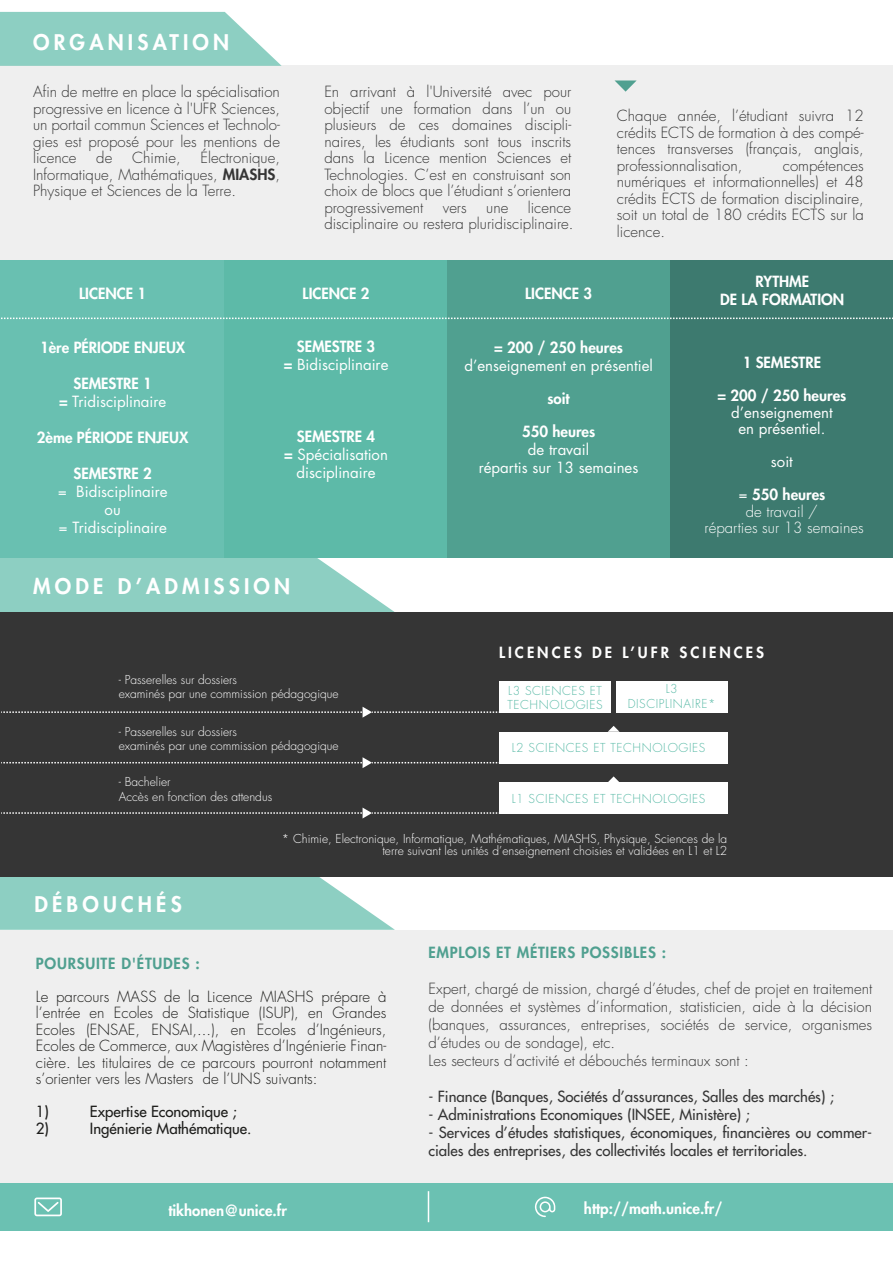
<style>
.page{position:relative;width:893px;height:1263px;background:#fff}
.page>*{position:absolute;margin:0;border:0;box-sizing:border-box;transform-origin:0 0}
.t1{font:800 21px "Futura Std";letter-spacing:.2em;color:#fff}
.t2{font:300 15px/16.5px "Futura Std";color:#353535;text-align:justify}
.t3{font:300 15px/16.5px "Futura Std";color:#1d1d1b;text-align:justify}
.t4{font:500 15px/18px "Futura Std";color:#353535}
.t5{font:15px/18px "Futura Std";color:#fff;text-align:center}
.t6{font:800 15px/18px "Futura Std";color:#fff;text-align:center}
.t7{font:500 15px "Futura Std";color:#1d1d1b}
.t8{font:800 15px "Futura Std";letter-spacing:.05em;color:#50a090}
.t9{font:300 15px/16.5px "Futura Std";color:#fff;text-align:center}
.t10{font:800 15px "Futura Std";letter-spacing:.2em;color:#fff}
.t11{font:300 12px/14.4px "Futura Std";color:#fff}
.t12{font:300 12px/14.4px "Futura Std";letter-spacing:.05em;color:#5cbba8}
.s1{font-weight:800}
.s2{font-weight:400}
</style>
<div class="page">
<div style="left:0;top:66px;width:893px;height:202px;background:#efefef"></div>
<svg style="left:0;top:558px;width:395px;height:54px;background:#97d3c7"></svg>
<svg style="left:0;top:876px;width:395px;height:54px;background:#95d0c5"></svg>
<svg style="left:0;top:12px;width:282px;height:54px;background:#98d3c8"></svg>
<div style="left:0;top:930px;width:893px;height:253px;background:#efefef"></div>
<div style="left:0;top:261px;width:224px;height:297px;background:#69c0b1"></div>
<div style="left:224px;top:261px;width:224px;height:297px;background:#5dbaa8"></div>
<div style="left:447px;top:261px;width:224px;height:297px;background:#50a090"></div>
<div style="left:671px;top:261px;width:222px;height:297px;background:#3d7a6f"></div>
<svg style="left:614px;top:80px;width:23px;height:12px"></svg>
<svg style="left:1px;top:318px;width:892px;height:1px"></svg>
<div style="left:0;top:1183px;width:893px;height:48px;background:#6bc1b2"></div>
<hr style="left:428px;top:1191px;width:1px;height:31px;background:#fff">
<svg style="left:34px;top:1197px;width:28px;height:19px"></svg>
<svg style="left:535px;top:1197px;width:20px;height:20px"></svg>
<div style="left:0;top:612px;width:893px;height:264px;background:#353535"></div>
<svg style="left:1px;top:707px;width:499px;height:11px"></svg>
<svg style="left:1px;top:757px;width:499px;height:11px"></svg>
<svg style="left:1px;top:807px;width:498px;height:11px"></svg>
<div style="left:499px;top:782px;width:228px;height:32px;background:#fff"></div>
<div style="left:499px;top:732px;width:228px;height:31px;background:#fff"></div>
<div style="left:499px;top:681px;width:111px;height:31px;background:#fff"></div>
<div style="left:616px;top:681px;width:111px;height:31px;background:#fff"></div>
<svg style="left:608px;top:776px;width:11px;height:6px"></svg>
<svg style="left:608px;top:726px;width:11px;height:6px"></svg>
<h1 class="t1" style="left:33px;top:28px;width:198px">ORGANISATION</h1>
<p class="t2" style="left:33px;top:84px;width:248px">Afin de mettre en place la spécialisation progressive en licence à l'UFR Sciences, un portail commun Sciences et Technolo&shy;gies est proposé pour les mentions de licence</p>
<p class="t2" style="left:33px;top:150px;width:248px;text-indent:167px">Électronique, Informatique, Mathématiques, <span class="s1">MIASHS</span>, Physique et Sciences de la Terre.</p>
<p class="t2" style="left:96px;top:150px;width:18px">de</p>
<p class="t2" style="left:132px;top:150px;width:50px">Chimie,</p>
<p class="t2" style="left:324px;top:84px;width:248px">En arrivant à l'Université avec pour objectif une formation dans l’un ou plusieurs de ces domaines discipli&shy;naires, les étudiants sont tous inscrits dans la Licence mention Sciences et Technologies. C’est en construisant son choix de blocs que l’étudiant s’orientera progressivement</p>
<p class="t2" style="left:324px;top:200px;width:251px;text-align:right">licence<br>disciplinaire ou restera pluridisciplinaire.</p>
<p class="t2" style="left:443px;top:200px;width:25px">vers</p>
<p class="t2" style="left:486px;top:200px;width:24px">une</p>
<p class="t2" style="left:617px;top:108px;width:248px">Chaque année, l’étudiant suivra 12 crédits ECTS de formation à des compé&shy;tences transverses (français, anglais, professionnalisation,</p>
<p class="t2" style="left:617px;top:157px;width:248px;text-indent:166px">compétences numériques et informationnelles) et 48 crédits ECTS de formation disciplinaire, soit un total de 180 crédits ECTS sur la licence.</p>
<p class="t6" style="left:79px;top:284px;width:68px">LICENCE 1</p>
<p class="t6" style="left:40px;top:338px;width:147px">1ère PÉRIODE ENJEUX</p>
<p class="t5" style="left:59px;top:375px;width:109px"><span class="s1">SEMESTRE 1<br>=</span> Tridisciplinaire</p>
<p class="t6" style="left:37px;top:428px;width:153px">2ème PÉRIODE ENJEUX</p>
<p class="t6" style="left:73px;top:464px;width:80px">SEMESTRE 2</p>
<p class="t5" style="left:58px;top:483px;width:111px">= Bidisciplinaire ou<br>= Tridisciplinaire</p>
<p class="t6" style="left:303px;top:284px;width:68px">LICENCE 2</p>
<p class="t5" style="left:284px;top:338px;width:106px"><span class="s1">SEMESTRE 3<br>=</span> Bidisciplinaire</p>
<p class="t5" style="left:284px;top:428px;width:105px"><span class="s1">SEMESTRE 4<br>=</span> Spécialisation disciplinaire</p>
<h1 class="t1" style="left:33px;top:573px;width:259px">MODE D’ADMISSION</h1>
<p class="t11" style="left:119px;top:672px;width:221px">- Passerelles sur dossiers<br>examinés par une commission pédagogique</p>
<p class="t11" style="left:119px;top:724px;width:221px">- Passerelles sur dossiers<br>examinés par une commission pédagogique</p>
<p class="t11" style="left:119px;top:774px;width:155px;line-height:15px">- Bachelier<br>Accès en fonction des attendus</p>
<p class="t6" style="left:525px;top:284px;width:68px">LICENCE 3</p>
<p class="t6" style="left:494px;top:338px;width:130px">= 200 / 250 heures</p>
<p class="t5" style="left:464px;top:357px;width:190px">d’enseignement en présentiel</p>
<p class="t6" style="left:547px;top:389px;width:24px">soit</p>
<p class="t6" style="left:522px;top:422px;width:75px">550 heures</p>
<p class="t5" style="left:479px;top:441px;width:161px">de travail<br>répartis sur 13 semaines</p>
<p class="t6" style="left:720px;top:272px;width:126px">RYTHME<br>DE LA FORMATION</p>
<p class="t6" style="left:743px;top:354px;width:80px">1 SEMESTRE</p>
<p class="t6" style="left:717px;top:387px;width:130px">= 200 / 250 heures</p>
<p class="t5" style="left:731px;top:404px;width:103px;line-height:16.5px">d’enseignement en présentiel.</p>
<p class="t5" style="left:771px;top:453px;width:23px">soit</p>
<p class="t9" style="left:705px;top:487px;width:161px"><span class="s2">=</span> <span class="s1">550 heures<br></span>de travail /<br>réparties sur 13 semaines</p>
<p class="t10" style="left:499px;top:643px;width:266px">LICENCES DE L’UFR SCIENCES</p>
<p class="t12" style="left:507px;top:683px;width:97px">L3 SCIENCES ET<br>TECHNOLOGIES</p>
<p class="t12" style="left:628px;top:682px;width:89px;text-align:center">L3<br>DISCIPLINAIRE*</p>
<p class="t12" style="left:512px;top:741px;width:195px">L2 SCIENCES ET TECHNOLOGIES</p>
<p class="t12" style="left:512px;top:792px;width:195px">L1 SCIENCES ET TECHNOLOGIES</p>
<h1 class="t1" style="left:34px;top:890px;width:149px">DÉBOUCHÉS</h1>
<p class="t11" style="left:282px;top:833px;width:447px;line-height:12px;text-align:right">* Chimie, Electronique, Informatique, Mathématiques, MIASHS, Physique, Sciences de la terre suivant les unités d’enseignement choisies et validées en L1 et L2</p>
<p class="t8" style="left:36px;top:953px;width:165px">POURSUITE D'ÉTUDES :</p>
<p class="t3" style="left:36px;top:988px;width:352px">Le parcours MASS de la Licence MIASHS prépare à l’entrée en Ecoles de Statistique (ISUP), en Grandes Ecoles (ENSAE, ENSAI,...), en Ecoles d’Ingénieurs, Ecoles de Commerce, aux Magistères d’Ingénierie Finan&shy;cière. Les titulaires de ce parcours pourront notamment s’orienter vers les Masters de l’UNS suivants:</p>
<p class="t7" style="left:36px;top:1102px;width:15px">1)</p>
<p class="t7" style="left:90px;top:1102px;width:148px">Expertise Economique ;</p>
<p class="t7" style="left:36px;top:1118px;width:15px">2)</p>
<p class="t7" style="left:90px;top:1118px;width:163px">Ingénierie Mathématique.</p>
<p class="t8" style="left:428px;top:943px;width:239px">EMPLOIS ET MÉTIERS POSSIBLES :</p>
<p class="t2" style="left:428px;top:980px;width:445px;line-height:18px;text-align:left">Expert, chargé de mission, chargé d’études, chef de projet en traitement de données et systèmes d’information, statisticien, aide à la décision (banques, assurances, entreprises, sociétés de service, organismes d’études ou de sondage), etc.<br>Les secteurs d’activité et débouchés terminaux sont :</p>
<p class="t4" style="left:428px;top:1087px;width:407px">- Finance (Banques, Sociétés d’assurances, Salles des marchés) ;</p>
<p class="t4" style="left:428px;top:1105px;width:323px">- Administrations Economiques (INSEE, Ministère) ;</p>
<p class="t4" style="left:428px;top:1123px;width:445px">- Services d’études statistiques, économiques, financières ou commer&shy;ciales des entreprises, des collectivités locales et territoriales.</p>
<p class="t6" style="left:168px;top:1201px;width:120px">tikhonen@unice.fr</p>
<p class="t6" style="left:584px;top:1199px;width:140px">http://math.unice.fr/</p>
</div>
